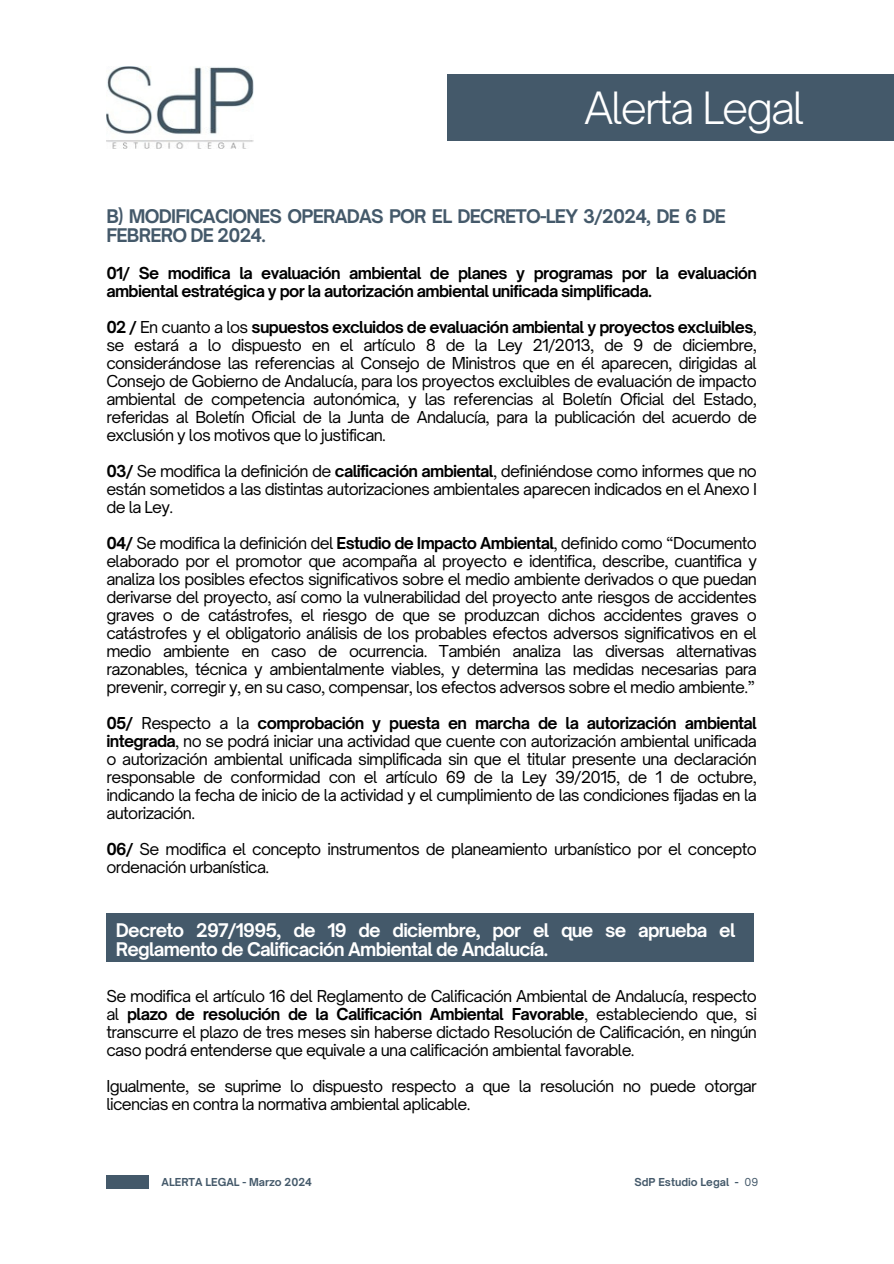
<style>
.page{position:relative;width:894px;height:1264px;background:#fff}
.page>*{position:absolute;margin:0;border:0;box-sizing:border-box;transform-origin:0 0}
.t1{font:300 42.6px "Open Sauce One";letter-spacing:-.045em;color:#fff}
.t2{font:700 18px/19.2px "Open Sauce One";letter-spacing:-.04em;color:#fff}
.t3{font:700 18px/19.2px "Open Sauce One";letter-spacing:-.04em;color:#44596a}
.t4{font:15.75px/18px "Open Sauce One";letter-spacing:-.04em;color:#000;text-align:justify}
.t5{font:700 15.75px/18px "Open Sauce One";letter-spacing:-.04em;color:#000}
.t6{font:700 10.5px "Open Sauce One";color:#44596a}
.t7{font:10.5px "Open Sauce One";color:#44596a}
.s1{font-weight:700}
</style>
<div class="page">
<img style="left:106px;top:66px;width:148px;height:82px">
<div style="left:106px;top:1175px;width:43px;height:13px;background:#44596a"></div>
<div style="left:446px;top:74px;width:447px;height:66px;background:#44596a"></div>
<div style="left:106px;top:913px;width:647px;height:49px;background:#44596a"></div>
<h5 class="t1" style="left:584px;top:81px;width:221px">Alerta Legal</h5>
<h5 class="t3" style="left:106px;top:206px;width:621px">B) MODIFICACIONES OPERADAS POR EL DECRETO-LEY 3/2024, DE 6 DE<br>FEBRERO DE 2024.</h5>
<h1 class="t5" style="left:106px;top:264px;width:652px">01/ Se modifica la evaluación ambiental de planes y programas por la evaluación ambiental estratégica y por la autorización ambiental unificada simplificada.</h1>
<h2 class="t4" style="left:106px;top:318px;width:652px"><span class="s1">02 /</span> En cuanto a los <span class="s1">supuestos excluidos de evaluación ambiental y proyectos excluibles</span>, se estará a lo dispuesto en el artículo 8 de la Ley 21/2013, de 9 de diciembre, considerándose las referencias al Consejo de Ministros que en él aparecen, dirigidas al Consejo de Gobierno de Andalucía, para los proyectos excluibles de evaluación de impacto ambiental de competencia autonómica, y las referencias al Boletín Oficial del Estado, referidas al Boletín Oficial de la Junta de Andalucía, para la publicación del acuerdo de exclusión y los motivos que lo justifican.</h2>
<h4 class="t4" style="left:106px;top:462px;width:652px"><span class="s1">03/</span> Se modifica la definición de <span class="s1">calificación ambiental</span>, definiéndose como informes que no están sometidos a las distintas autorizaciones ambientales aparecen indicados en el Anexo I de la Ley.</h4>
<h5 class="t4" style="left:106px;top:534px;width:652px"><span class="s1">04/</span> Se modifica la definición del <span class="s1">Estudio de Impacto Ambiental</span>, definido como “Documento elaborado por el promotor que acompaña al proyecto e identifica, describe, cuantifica y analiza los posibles efectos significativos sobre el medio ambiente derivados o que puedan derivarse del proyecto, así como la vulnerabilidad del proyecto ante riesgos de accidentes graves o de catástrofes, el riesgo de que se produzcan dichos accidentes graves o catástrofes y el obligatorio análisis de los probables efectos adversos significativos en el medio ambiente en caso de ocurrencia. También analiza las diversas alternativas razonables, técnica y ambientalmente viables, y determina las medidas necesarias para prevenir, corregir y, en su caso, compensar, los efectos adversos sobre el medio ambiente.”</h5>
<h5 class="t4" style="left:106px;top:714px;width:652px"><span class="s1">05/</span> Respecto a la <span class="s1">comprobación y puesta en marcha de la autorización ambiental integrada</span>, no se podrá iniciar una actividad que cuente con autorización ambiental unificada o autorización ambiental unificada simplificada sin que el titular presente una declaración responsable de conformidad con el artículo 69 de la Ley 39/2015, de 1 de octubre, indicando la fecha de inicio de la actividad y el cumplimiento de las condiciones fijadas en la autorización.</h5>
<h5 class="t4" style="left:106px;top:840px;width:652px"><span class="s1">06/</span> Se modifica el concepto instrumentos de planeamiento urbanístico por el concepto ordenación urbanística.</h5>
<h6 class="t2" style="left:116px;top:920px;width:621px">Decreto 297/1995, de 19 de diciembre, por el que se aprueba el<br>Reglamento de Calificación Ambiental de Andalucía.</h6>
<p class="t4" style="left:106px;top:986px;width:652px">Se modifica el artículo 16 del Reglamento de Calificación Ambiental de Andalucía, respecto al <span class="s1">plazo de resolución de la Calificación Ambiental Favorable</span>, estableciendo que, si transcurre el plazo de tres meses sin haberse dictado Resolución de Calificación, en ningún caso podrá entenderse que equivale a una calificación ambiental favorable.</p>
<p class="t4" style="left:106px;top:1076px;width:652px">Igualmente, se suprime lo dispuesto respecto a que la resolución no puede otorgar licencias en contra la normativa ambiental aplicable.</p>
<h5 class="t6" style="left:162px;top:1175px;width:152px">ALERTA LEGAL - Marzo 2024</h5>
<h3 class="t6" style="left:634px;top:1175px;width:106px">SdP Estudio Legal -</h3>
<h5 class="t7" style="left:744px;top:1175px;width:15px">09</h5>
</div>
